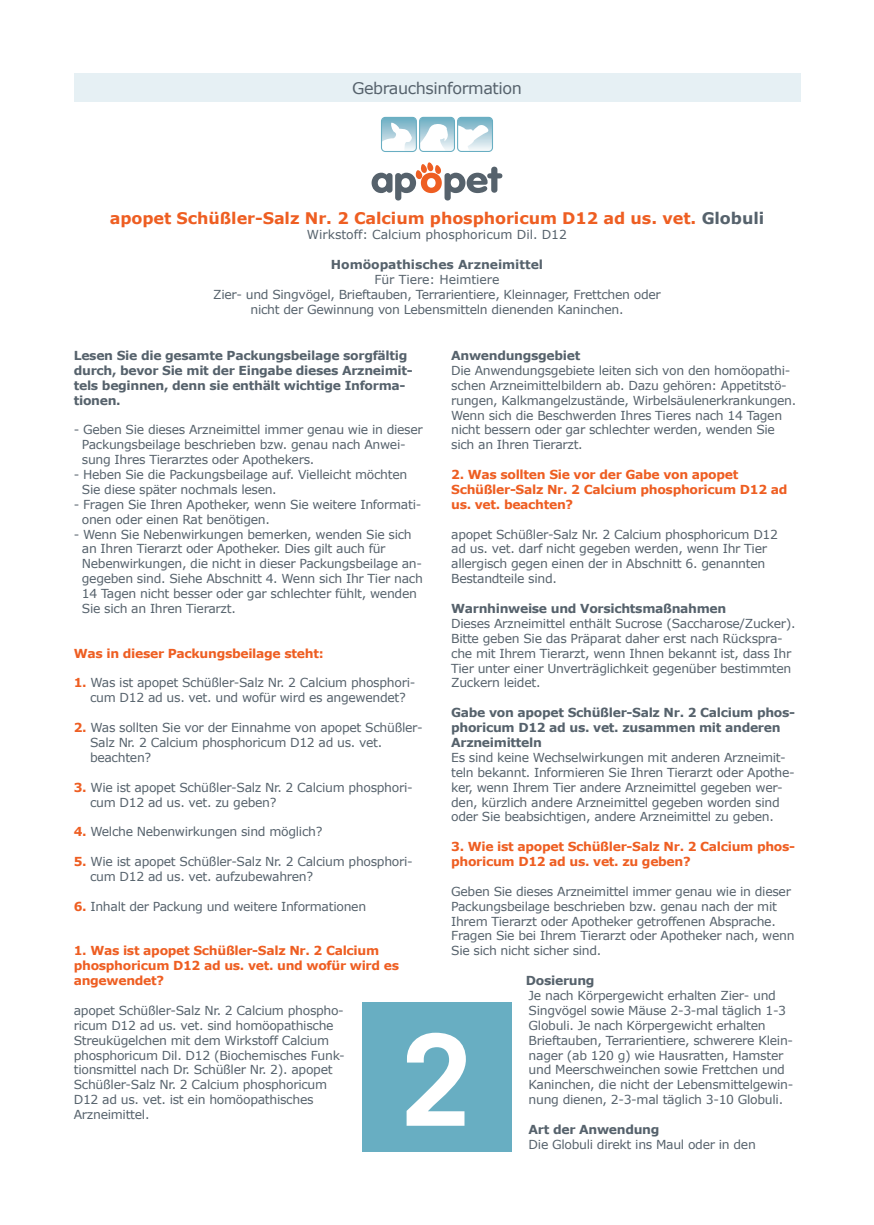
<style>
.page{position:relative;width:874px;height:1225px;background:#fff}
.page>*{position:absolute;margin:0;border:0;box-sizing:border-box;transform-origin:0 0}
.t1{font:700 127.2px "Trade Gothic";color:#fff}
.t2{font:700 16px "Verdana";letter-spacing:-.005em;color:#ee5e22}
.t3{font:16px "Verdana";letter-spacing:-.025em;color:#56626c}
.t4{font:12.4px/14.8px "Verdana";letter-spacing:-.025em;color:#56626c}
.t5{font:700 12.4px/14.8px "Verdana";letter-spacing:-.025em;color:#56626c}
.t6{font:700 12.4px/14.8px "Verdana";letter-spacing:-.025em;color:#ee5e22}
.t7{font:12.4px "Verdana";letter-spacing:-.005em;color:#56626c}
.t8{font:700 12.4px "Verdana";letter-spacing:-.005em;color:#56626c}
.s1{color:#56626c}
.s2{font-weight:700;color:#ee5e22}
</style>
<div class="page">
<div style="left:74px;top:74px;width:725px;height:28px;background:#e6f0f4"></div>
<div style="left:362px;top:1002px;width:149px;height:149px;background:#68aec2"></div>
<svg style="left:371px;top:116px;width:131px;height:84px"></svg>
<p class="t3" style="left:352px;top:77px;width:171px">Gebrauchsinformation</p>
<p class="t2" style="left:110px;top:207px;width:655px">apopet Schüßler-Salz Nr. 2 Calcium phosphoricum D12 ad us. vet. <span class="s1">Globuli</span></p>
<p class="t7" style="left:307px;top:226px;width:261px">Wirkstoff: Calcium phosphoricum Dil. D12</p>
<p class="t8" style="left:331px;top:256px;width:213px">Homöopathisches Arzneimittel</p>
<p class="t4" style="left:213px;top:272px;width:449px;text-align:center">Für Tiere: Heimtiere<br>Zier- und Singvögel, Brieftauben, Terrarientiere, Kleinnager, Frettchen oder nicht der Gewinnung von Lebensmitteln dienenden Kaninchen.</p>
<p class="t5" style="left:74px;top:348px;width:340px">Lesen Sie die gesamte Packungsbeilage sorgfältig durch, bevor Sie mit der Eingabe dieses Arzneimit&shy;tels beginnen, denn sie enthält wichtige Informa&shy;tionen.</p>
<p class="t4" style="left:82px;top:422px;width:342px;text-indent:-8px">- Geben Sie dieses Arzneimittel immer genau wie in dieser<br>Packungsbeilage beschrieben bzw. genau nach Anwei&shy;sung Ihres Tierarztes oder Apothekers.</p>
<p class="t4" style="left:82px;top:467px;width:327px;text-indent:-8px">- Heben Sie die Packungsbeilage auf. Vielleicht möchten<br>Sie diese später nochmals lesen.</p>
<p class="t4" style="left:82px;top:497px;width:341px;text-indent:-8px">- Fragen Sie Ihren Apotheker, wenn Sie weitere Informati&shy;onen oder einen Rat benötigen.</p>
<p class="t4" style="left:82px;top:526px;width:342px;text-indent:-8px">- Wenn Sie Nebenwirkungen bemerken, wenden Sie sich an Ihren Tierarzt oder Apotheker. Dies gilt auch für Nebenwirkungen, die nicht in dieser Packungsbeilage an&shy;gegeben sind. Siehe Abschnitt 4. Wenn sich Ihr Tier nach 14 Tagen nicht besser oder gar schlechter fühlt, wenden Sie sich an Ihren Tierarzt.</p>
<p class="t6" style="left:74px;top:645px;width:251px">Was in dieser Packungsbeilage steht:</p>
<p class="t4" style="left:74px;top:675px;width:343px;text-align:center"><span class="s2">1.</span> Was ist apopet Schüßler-Salz Nr. 2 Calcium phosphori&shy;cum D12 ad us. vet. und wofür wird es angewendet?</p>
<p class="t4" style="left:90px;top:720px;width:334px;text-indent:-16px"><span class="s2">2.</span> Was sollten Sie vor der Einnahme von apopet Schüßler-<br>Salz Nr. 2 Calcium phosphoricum D12 ad us. vet. beachten?</p>
<p class="t4" style="left:90px;top:779px;width:324px;text-indent:-16px"><span class="s2">3.</span> Wie ist apopet Schüßler-Salz Nr. 2 Calcium phosphori&shy;cum D12 ad us. vet. zu geben?</p>
<p class="t4" style="left:74px;top:824px;width:250px"><span class="s2">4.</span> Welche Nebenwirkungen sind möglich?</p>
<p class="t4" style="left:90px;top:854px;width:324px;text-indent:-16px"><span class="s2">5.</span> Wie ist apopet Schüßler-Salz Nr. 2 Calcium phosphori&shy;cum D12 ad us. vet. aufzubewahren?</p>
<p class="t4" style="left:74px;top:898px;width:294px"><span class="s2">6.</span> Inhalt der Packung und weitere Informationen</p>
<p class="t6" style="left:74px;top:943px;width:326px">1. Was ist apopet Schüßler-Salz Nr. 2 Calcium phosphoricum D12 ad us. vet. und wofür wird es angewendet?</p>
<p class="t4" style="left:74px;top:1003px;width:272px">apopet Schüßler-Salz Nr. 2 Calcium phospho&shy;ricum D12 ad us. vet. sind homöopathische Streukügelchen mit dem Wirkstoff Calcium phosphoricum Dil. D12 (Biochemisches Funk&shy;tionsmittel nach Dr. Schüßler Nr. 2). apopet Schüßler-Salz Nr. 2 Calcium phosphoricum D12 ad us. vet. ist ein homöopathisches Arzneimittel.</p>
<p class="t5" style="left:451px;top:348px;width:131px">Anwendungsgebiet</p>
<p class="t4" style="left:451px;top:363px;width:346px">Die Anwendungsgebiete leiten sich von den homöopathi&shy;schen Arzneimittelbildern ab. Dazu gehören: Appetitstö&shy;rungen, Kalkmangelzustände, Wirbelsäulenerkrankungen.<br>Wenn sich die Beschwerden Ihres Tieres nach 14 Tagen nicht bessern oder gar schlechter werden, wenden Sie sich an Ihren Tierarzt.</p>
<p class="t6" style="left:451px;top:467px;width:337px">2. Was sollten Sie vor der Gabe von apopet<br>Schüßler-Salz Nr. 2 Calcium phosphoricum D12 ad us. vet. beachten?</p>
<p class="t4" style="left:451px;top:526px;width:328px">apopet Schüßler-Salz Nr. 2 Calcium phosphoricum D12 ad us. vet. darf nicht gegeben werden, wenn Ihr Tier allergisch gegen einen der in Abschnitt 6. genannten Bestandteile sind.</p>
<p class="t5" style="left:451px;top:601px;width:276px">Warnhinweise und Vorsichtsmaßnahmen</p>
<p class="t4" style="left:451px;top:616px;width:346px">Dieses Arzneimittel enthält Sucrose (Saccharose/Zucker).<br>Bitte geben Sie das Präparat daher erst nach Rückspra&shy;che mit Ihrem Tierarzt, wenn Ihnen bekannt ist, dass Ihr Tier unter einer Unverträglichkeit gegenüber bestimmten Zuckern leidet.</p>
<p class="t5" style="left:451px;top:705px;width:345px">Gabe von apopet Schüßler-Salz Nr. 2 Calcium phos&shy;phoricum D12 ad us. vet. zusammen mit anderen<br>Arzneimitteln</p>
<p class="t4" style="left:451px;top:750px;width:345px">Es sind keine Wechselwirkungen mit anderen Arzneimit&shy;teln bekannt. Informieren Sie Ihren Tierarzt oder Apothe&shy;ker, wenn Ihrem Tier andere Arzneimittel gegeben wer&shy;den, kürzlich andere Arzneimittel gegeben worden sind oder Sie beabsichtigen, andere Arzneimittel zu geben.</p>
<p class="t6" style="left:451px;top:839px;width:345px">3. Wie ist apopet Schüßler-Salz Nr. 2 Calcium phos&shy;phoricum D12 ad us. vet. zu geben?</p>
<p class="t4" style="left:451px;top:883px;width:345px">Geben Sie dieses Arzneimittel immer genau wie in dieser Packungsbeilage beschrieben bzw. genau nach der mit Ihrem Tierarzt oder Apotheker getroffenen Absprache.<br>Fragen Sie bei Ihrem Tierarzt oder Apotheker nach, wenn Sie sich nicht sicher sind.</p>
<p class="t5" style="left:525px;top:973px;width:70px">Dosierung</p>
<p class="t4" style="left:528px;top:988px;width:266px">Je nach Körpergewicht erhalten Zier- und Singvögel sowie Mäuse 2-3-mal täglich 1-3<br>Globuli. Je nach Körpergewicht erhalten Brieftauben, Terrarientiere, schwerere Klein&shy;nager (ab 120 g) wie Hausratten, Hamster und Meerschweinchen sowie Frettchen und Kaninchen, die nicht der Lebensmittelgewin&shy;nung dienen, 2-3-mal täglich 3-10 Globuli.</p>
<p class="t5" style="left:528px;top:1121px;width:132px">Art der Anwendung</p>
<p class="t4" style="left:528px;top:1136px;width:229px">Die Globuli direkt ins Maul oder in den</p>
<h1 class="t1" style="left:401px;top:1002px;width:72px">2</h1>
</div>
